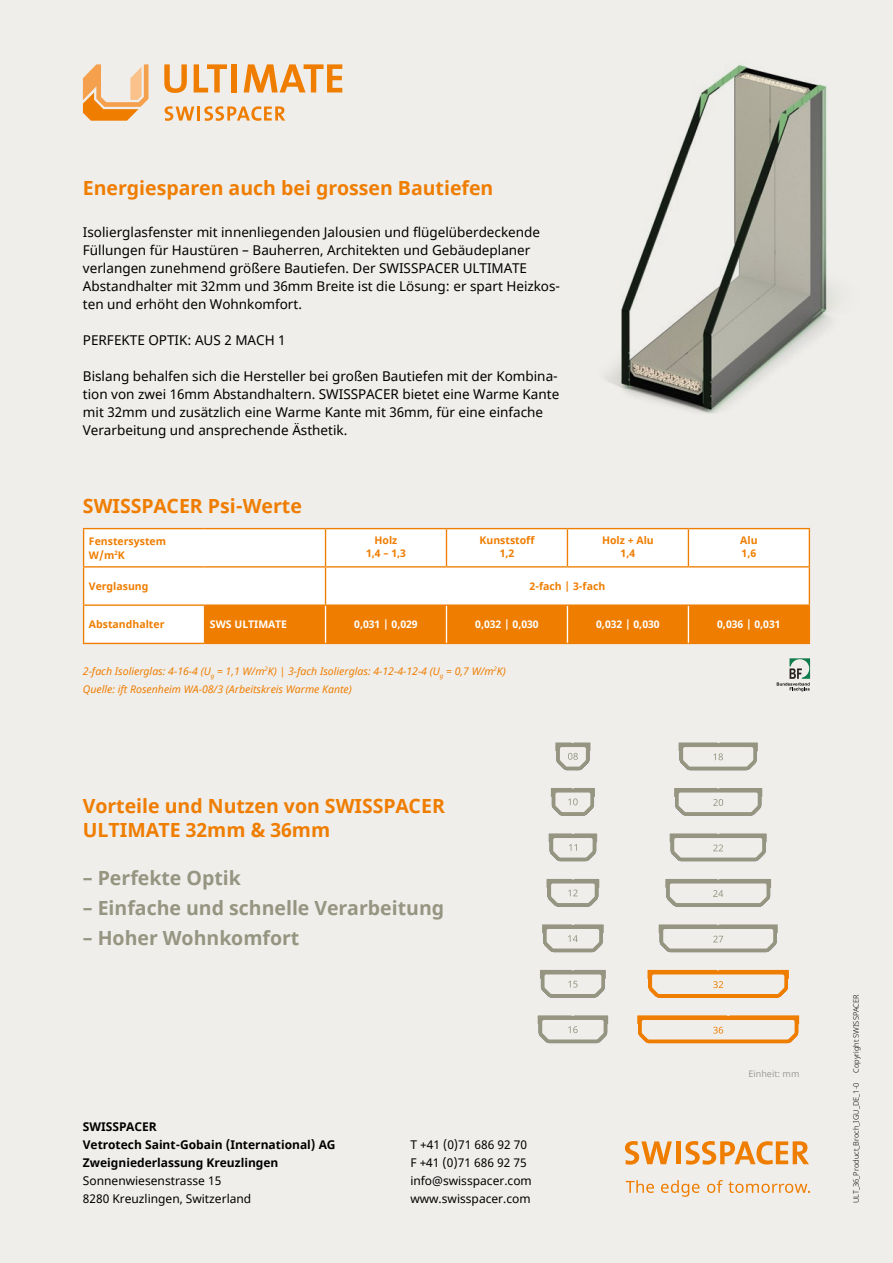
<style>
.page{position:relative;width:893px;height:1263px;background:#efeeeb}
.page>*{position:absolute;margin:0;border:0;box-sizing:border-box;transform-origin:0 0}
.t1{font:700 19.5px/24px "Noto Sans";color:#ef7d00}
.t2{font:700 19.5px "Noto Sans";color:#959581}
.t3{font:13.5px/18px "Noto Sans";color:#000}
.t4{font:12px/18px "Noto Sans";color:#000}
.t5{font:700 12px/18px "Noto Sans";color:#000}
.t6{font:italic 10.5px/18px "Noto Sans";color:#ef7d00}
.t7{font:700 10.5px/13.5px "Noto Sans";color:#ef7d00;text-align:center}
.t8{font:700 10.5px "Noto Sans";color:#fff}
.t9{font:9px "Noto Sans";color:#9d9d9c}
.t10{font:300 7.5px "Noto Sans";color:#000}
</style>
<div class="page">
<div style="left:84px;top:529px;width:725px;height:114px;background:#fff"></div>
<div style="left:205px;top:606px;width:604px;height:37px;background:#ef7d00"></div>
<hr style="left:83px;top:528px;width:122px;height:1px;background:#ef7d00">
<hr style="left:83px;top:529px;width:1px;height:37px;background:#ef7d00">
<hr style="left:205px;top:528px;width:121px;height:1px;background:#ef7d00">
<hr style="left:326px;top:528px;width:120px;height:1px;background:#ef7d00">
<hr style="left:325px;top:529px;width:1px;height:37px;background:#ef7d00">
<hr style="left:446px;top:528px;width:121px;height:1px;background:#ef7d00">
<hr style="left:446px;top:529px;width:1px;height:37px;background:#ef7d00">
<hr style="left:567px;top:528px;width:121px;height:1px;background:#ef7d00">
<hr style="left:567px;top:529px;width:1px;height:37px;background:#ef7d00">
<hr style="left:688px;top:528px;width:122px;height:1px;background:#ef7d00">
<hr style="left:688px;top:529px;width:1px;height:37px;background:#ef7d00">
<hr style="left:809px;top:529px;width:1px;height:37px;background:#ef7d00">
<hr style="left:83px;top:566px;width:122px;height:1px;background:#ef7d00">
<hr style="left:83px;top:567px;width:1px;height:37px;background:#ef7d00">
<hr style="left:205px;top:566px;width:121px;height:1px;background:#ef7d00">
<hr style="left:326px;top:566px;width:120px;height:1px;background:#ef7d00">
<hr style="left:325px;top:567px;width:1px;height:37px;background:#ef7d00">
<hr style="left:446px;top:566px;width:121px;height:1px;background:#ef7d00">
<hr style="left:567px;top:566px;width:121px;height:1px;background:#ef7d00">
<hr style="left:688px;top:566px;width:122px;height:1px;background:#ef7d00">
<hr style="left:809px;top:567px;width:1px;height:37px;background:#ef7d00">
<hr style="left:83px;top:604px;width:122px;height:2px;background:#ef7d00">
<hr style="left:83px;top:606px;width:1px;height:37px;background:#ef7d00">
<hr style="left:809px;top:606px;width:1px;height:37px;background:#ef7d00">
<hr style="left:83px;top:643px;width:122px;height:1px;background:#ef7d00">
<hr style="left:205px;top:643px;width:121px;height:1px;background:#ef7d00">
<hr style="left:326px;top:643px;width:120px;height:1px;background:#ef7d00">
<hr style="left:446px;top:643px;width:121px;height:1px;background:#ef7d00">
<hr style="left:567px;top:643px;width:121px;height:1px;background:#ef7d00">
<hr style="left:688px;top:643px;width:122px;height:1px;background:#ef7d00">
<hr style="left:446px;top:606px;width:1px;height:37px;background:#fff">
<hr style="left:567px;top:606px;width:1px;height:37px;background:#fff">
<hr style="left:688px;top:606px;width:1px;height:37px;background:#fff">
<hr style="left:325px;top:606px;width:1px;height:37px;background:#fff">
<hr style="left:204px;top:606px;width:1px;height:37px;background:#ef7d00">
<hr style="left:205px;top:604px;width:121px;height:2px;background:#ef7d00">
<hr style="left:326px;top:604px;width:120px;height:2px;background:#ef7d00">
<hr style="left:446px;top:604px;width:121px;height:2px;background:#ef7d00">
<hr style="left:567px;top:604px;width:121px;height:2px;background:#ef7d00">
<hr style="left:688px;top:604px;width:122px;height:2px;background:#ef7d00">
<svg style="left:777px;top:658px;width:33px;height:33px"></svg>
<svg style="left:625px;top:1141px;width:47px;height:23px"></svg>
<hr style="left:676px;top:1141px;width:4px;height:23px;background:#ef7d00">
<svg style="left:685px;top:1141px;width:124px;height:23px"></svg>
<svg style="left:626px;top:1180px;width:28px;height:13px"></svg>
<svg style="left:661px;top:1180px;width:38px;height:17px"></svg>
<svg style="left:707px;top:1180px;width:103px;height:13px"></svg>
<svg style="left:165px;top:106px;width:120px;height:15px"></svg>
<svg style="left:83px;top:64px;width:65px;height:57px"></svg>
<svg style="left:164px;top:64px;width:23px;height:29px"></svg>
<svg style="left:194px;top:64px;width:33px;height:28px"></svg>
<div style="left:232px;top:64px;width:5px;height:28px;background:#ef7d00"></div>
<svg style="left:244px;top:64px;width:98px;height:28px"></svg>
<img style="left:606px;top:64px;width:233px;height:350px">
<svg style="left:555px;top:742px;width:36px;height:29px"></svg>
<svg style="left:550px;top:788px;width:45px;height:28px"></svg>
<svg style="left:548px;top:833px;width:50px;height:29px"></svg>
<svg style="left:546px;top:879px;width:54px;height:28px"></svg>
<svg style="left:542px;top:924px;width:62px;height:29px"></svg>
<svg style="left:540px;top:970px;width:66px;height:28px"></svg>
<svg style="left:537px;top:1015px;width:72px;height:29px"></svg>
<svg style="left:678px;top:742px;width:80px;height:29px"></svg>
<svg style="left:674px;top:788px;width:89px;height:28px"></svg>
<svg style="left:669px;top:833px;width:98px;height:29px"></svg>
<svg style="left:665px;top:879px;width:107px;height:28px"></svg>
<svg style="left:658px;top:924px;width:120px;height:29px"></svg>
<svg style="left:647px;top:970px;width:142px;height:28px"></svg>
<svg style="left:637px;top:1015px;width:163px;height:29px"></svg>
<h1 class="t1" style="left:83px;top:176px;width:412px">Energiesparen auch bei grossen Bautiefen</h1>
<p class="t3" style="left:83px;top:223px;width:479px">Isolierglasfenster mit innenliegenden Jalousien und flügelüberdeckende Füllungen für Haustüren – Bauherren, Architekten und Gebäudeplaner verlangen zunehmend größere Bautiefen. Der SWISSPACER ULTIMATE Abstandhalter mit 32mm und 36mm Breite ist die Lösung: er spart Heizkos&shy;ten und erhöht den Wohnkomfort.</p>
<p class="t3" style="left:83px;top:331px;width:204px">PERFEKTE OPTIK: AUS 2 MACH 1</p>
<p class="t3" style="left:83px;top:367px;width:478px">Bislang behalfen sich die Hersteller bei großen Bautiefen mit der Kombina&shy;tion von zwei 16mm Abstandhaltern. SWISSPACER bietet eine Warme Kante mit 32mm und zusätzlich eine Warme Kante mit 36mm, für eine einfache Verarbeitung und ansprechende Ästhetik.</p>
<h1 class="t1" style="left:83px;top:494px;width:221px">SWISSPACER Psi-Werte</h1>
<p class="t7" style="left:89px;top:535px;width:79px;text-align:left">Fenstersystem<br>W/m<sup>2</sup>K</p>
<p class="t7" style="left:366px;top:533px;width:41px">Holz<br>1,4 – 1,3</p>
<p class="t7" style="left:479px;top:533px;width:56px">Kunststoff<br>1,2</p>
<p class="t7" style="left:602px;top:533px;width:53px">Holz + Alu<br>1,4</p>
<p class="t7" style="left:740px;top:533px;width:19px;text-align:left">Alu<br>1,6</p>
<p class="t7" style="left:89px;top:580px;width:61px">Verglasung</p>
<p class="t7" style="left:530px;top:580px;width:77px">2-fach | 3-fach</p>
<p class="t7" style="left:89px;top:618px;width:77px">Abstandhalter</p>
<p class="t8" style="left:210px;top:617px;width:79px">SWS ULTIMATE</p>
<p class="t8" style="left:354px;top:617px;width:65px">0,031 | 0,029</p>
<p class="t8" style="left:475px;top:617px;width:65px">0,032 | 0,030</p>
<p class="t8" style="left:596px;top:617px;width:65px">0,032 | 0,030</p>
<p class="t8" style="left:717px;top:617px;width:65px">0,036 | 0,031</p>
<p class="t6" style="left:83px;top:662px;width:424px">2-fach Isolierglas: 4-16-4 (U<sub>g</sub> = 1,1 W/m<sup>2</sup>K) | 3-fach Isolierglas: 4-12-4-12-4 (U<sub>g</sub> = 0,7 W/m<sup>2</sup>K)<br>Quelle: ift Rosenheim WA-08/3 (Arbeitskreis Warme Kante)</p>
<h1 class="t1" style="left:83px;top:794px;width:363px">Vorteile und Nutzen von SWISSPACER<br>ULTIMATE 32mm &amp; 36mm</h1>
<h1 class="t2" style="left:83px;top:864px;width:160px">– Perfekte Optik</h1>
<h1 class="t2" style="left:83px;top:894px;width:363px">– Einfache und schnelle Verarbeitung</h1>
<h1 class="t2" style="left:83px;top:924px;width:218px">– Hoher Wohnkomfort</h1>
<p class="t5" style="left:83px;top:1118px;width:254px">SWISSPACER<br>Vetrotech Saint-Gobain (International) AG<br>Zweigniederlassung Kreuzlingen</p>
<p class="t4" style="left:83px;top:1172px;width:170px">Sonnenwiesenstrasse 15<br>8280 Kreuzlingen, Switzerland</p>
<p class="t4" style="left:410px;top:1136px;width:123px">T +41 (0)71 686 92 70<br>F +41 (0)71 686 92 75 info@swisspacer.com www.swisspacer.com</p>
<p class="t9" style="left:748px;top:1067px;width:52px">Einheit: mm</p>
<p class="t10" style="left:851px;top:1073px;width:80px;rotate:-90deg">Copyright SWISSPACER</p>
<p class="t10" style="left:851px;top:1203px;width:122px;rotate:-90deg">ULT_36_Product_Broch_IGU_DE_1-0</p>
</div>
